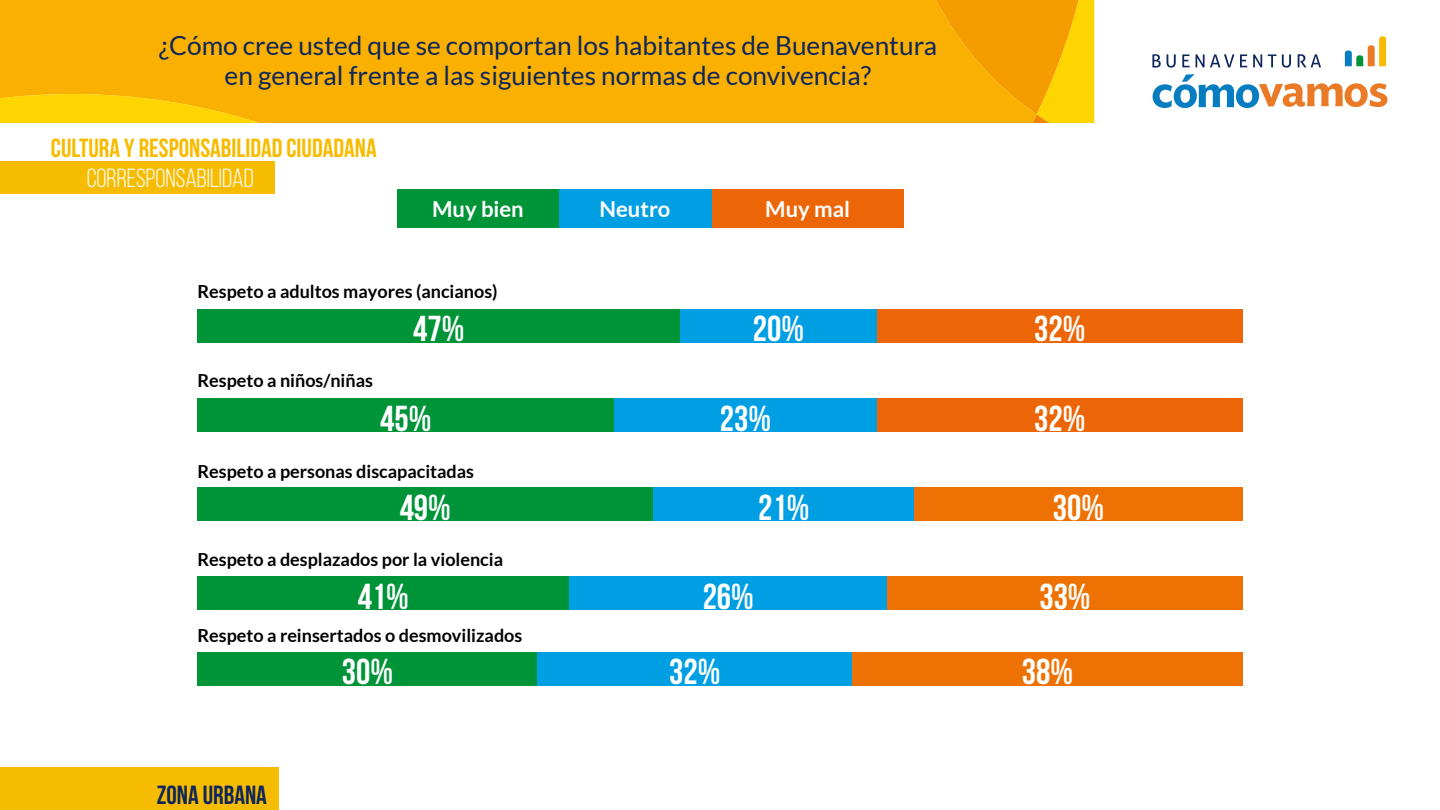
<style>
.page{position:relative;width:1440px;height:810px;background:#fff}
.page>*{position:absolute;margin:0;border:0;box-sizing:border-box;transform-origin:0 0}
.t1{font:700 36.08px "Bebas Neue";color:#fff}
.t2{font:26.25px/30px "Lato";color:#0f265c;text-align:center}
.t3{font:700 26.25px "Bebas Neue";color:#f6bc01}
.t4{font:26.25px "Bebas Neue";color:#fff}
.t5{font:700 26.25px "Bebas Neue";color:#0f265c}
.t6{font:700 21.98px "Lato";color:#fff}
.t7{font:700 18px "Lato";color:#000}
</style>
<div class="page">
<div style="left:0;top:0;width:936px;height:123px;background:#f9b000"></div>
<svg style="left:0;top:94px;width:259px;height:29px;background:#fdcc01"></svg>
<svg style="left:936px;top:0;width:158px;height:123px;background:#f8ae00"></svg>
<div style="left:0;top:767px;width:279px;height:43px;background:#f6bc01"></div>
<div style="left:0;top:161px;width:274px;height:33px;background:#f6bc01"></div>
<div style="left:558px;top:189px;width:154px;height:38px;background:#009fe3"></div>
<div style="left:397px;top:189px;width:162px;height:38px;background:#009439"></div>
<div style="left:712px;top:189px;width:192px;height:38px;background:#ec6608"></div>
<svg style="left:1153px;top:74px;width:235px;height:34px"></svg>
<svg style="left:1345px;top:36px;width:41px;height:30px"></svg>
<svg style="left:1152px;top:54px;width:9px;height:14px"></svg>
<svg style="left:1167px;top:54px;width:9px;height:14px"></svg>
<svg style="left:1182px;top:54px;width:8px;height:13px"></svg>
<svg style="left:1196px;top:54px;width:38px;height:13px"></svg>
<svg style="left:1240px;top:54px;width:7px;height:13px"></svg>
<svg style="left:1253px;top:54px;width:9px;height:13px"></svg>
<svg style="left:1268px;top:54px;width:8px;height:13px"></svg>
<svg style="left:1282px;top:54px;width:9px;height:14px"></svg>
<svg style="left:1298px;top:54px;width:23px;height:13px"></svg>
<div style="left:877px;top:309px;width:366px;height:33px;background:#ec6608"></div>
<div style="left:197px;top:309px;width:483px;height:33px;background:#009439"></div>
<div style="left:680px;top:309px;width:197px;height:33px;background:#009fe3"></div>
<div style="left:197px;top:487px;width:456px;height:34px;background:#009439"></div>
<div style="left:653px;top:487px;width:261px;height:34px;background:#009fe3"></div>
<div style="left:914px;top:487px;width:329px;height:34px;background:#ee7203"></div>
<div style="left:197px;top:576px;width:372px;height:34px;background:#009439"></div>
<div style="left:569px;top:576px;width:318px;height:34px;background:#009fe3"></div>
<div style="left:887px;top:576px;width:356px;height:34px;background:#ee7203"></div>
<div style="left:197px;top:652px;width:341px;height:33px;background:#009439"></div>
<div style="left:538px;top:652px;width:314px;height:33px;background:#009fe3"></div>
<div style="left:852px;top:652px;width:391px;height:33px;background:#ee7203"></div>
<div style="left:877px;top:398px;width:366px;height:33px;background:#ec6608"></div>
<div style="left:197px;top:398px;width:417px;height:33px;background:#009439"></div>
<div style="left:614px;top:398px;width:263px;height:33px;background:#009fe3"></div>
<h2 class="t2" style="left:159px;top:31px;width:780px">¿Cómo cree usted que se comportan los habitantes de Buenaventura en general frente a las siguientes normas de convivencia?</h2>
<h2 class="t3" style="left:51px;top:134px;width:327px">CULTURA Y RESPONSABILIDAD CIUDADANA</h2>
<h2 class="t4" style="left:87px;top:164px;width:169px">CORRESPONSABILIDAD</h2>
<p class="t6" style="left:432px;top:196px;width:93px">Muy bien</p>
<p class="t6" style="left:600px;top:196px;width:72px">Neutro</p>
<p class="t6" style="left:765px;top:196px;width:86px">Muy mal</p>
<p class="t7" style="left:197px;top:281px;width:302px">Respeto a adultos mayores (ancianos)</p>
<h1 class="t1" style="left:413px;top:309px;width:53px">47%</h1>
<h1 class="t1" style="left:753px;top:309px;width:53px">20%</h1>
<h1 class="t1" style="left:1034px;top:309px;width:53px">32%</h1>
<p class="t7" style="left:197px;top:371px;width:177px">Respeto a niños/niñas</p>
<h1 class="t1" style="left:380px;top:398px;width:53px">45%</h1>
<h1 class="t1" style="left:720px;top:398px;width:53px">23%</h1>
<h1 class="t1" style="left:1034px;top:398px;width:53px">32%</h1>
<p class="t7" style="left:197px;top:461px;width:278px">Respeto a personas discapacitadas</p>
<h1 class="t1" style="left:400px;top:487px;width:53px">49%</h1>
<h1 class="t1" style="left:758px;top:487px;width:53px">21%</h1>
<h1 class="t1" style="left:1053px;top:487px;width:53px">30%</h1>
<p class="t7" style="left:197px;top:549px;width:307px">Respeto a desplazados por la violencia</p>
<h1 class="t1" style="left:358px;top:576px;width:53px">41%</h1>
<h1 class="t1" style="left:703px;top:576px;width:53px">26%</h1>
<h1 class="t1" style="left:1039px;top:576px;width:53px">33%</h1>
<p class="t7" style="left:197px;top:625px;width:326px">Respeto a reinsertados o desmovilizados</p>
<h2 class="t5" style="left:157px;top:781px;width:112px">ZONA URBANA</h2>
<h1 class="t1" style="left:342px;top:652px;width:53px">30%</h1>
<h1 class="t1" style="left:669px;top:652px;width:53px">32%</h1>
<h1 class="t1" style="left:1022px;top:652px;width:53px">38%</h1>
</div>
